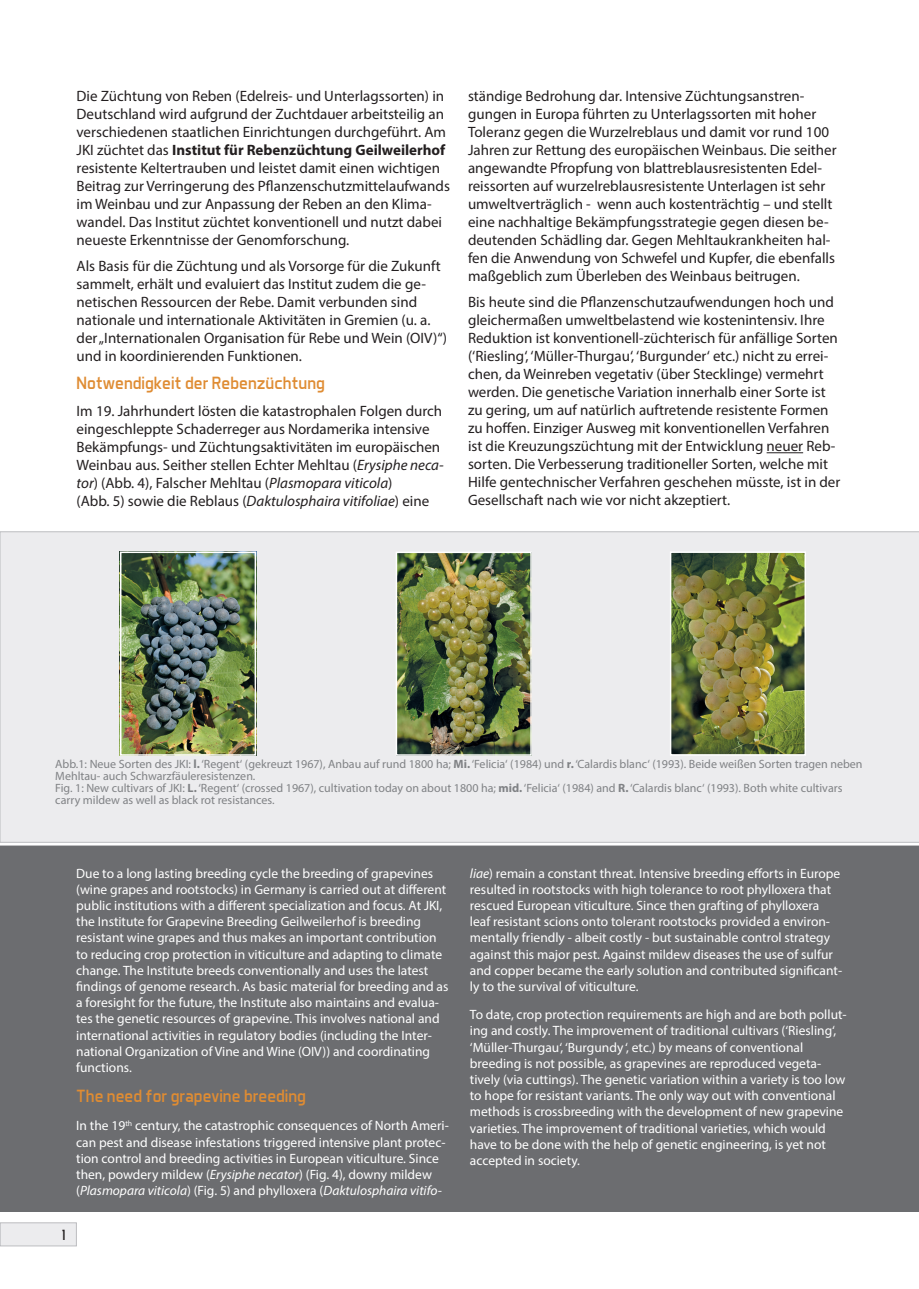
<style>
.page{position:relative;width:919px;height:1289px;background:#fff}
.page>*{position:absolute;margin:0;border:0;box-sizing:border-box;transform-origin:0 0}
.t1{font:18px "Aero Matics";color:#df8c33}
.t2{font:15px/18px "Myriad Pro";color:#231f20}
.t3{font:15px "Aero Matics";color:#231f20}
.t4{font:13.5px/16.2px "Myriad Pro";color:#fff}
.t5{font:12px/12px "Myriad Pro";color:#808285}
.s1{font-weight:700}
.s2{font-style:italic}
</style>
<div class="page">
<div style="left:0;top:1222px;width:77px;height:23px;background:#ececee;border:1px solid #bcbdc0"></div>
<div style="left:0;top:837px;width:918px;height:374px;background:#6c6d70"></div>
<svg style="left:0;top:842px;width:918px;height:3px;fill:#fff"></svg>
<div style="left:0;top:531px;width:918px;height:311px;background:#ececee"></div>
<hr style="left:766px;top:452px;width:37px;height:1px;background:#231f20">
<img style="left:123px;top:554px;width:130px;height:198px">
<div style="left:120px;top:551px;width:136px;height:204px;border:2px solid #fff"></div>
<img style="left:398px;top:554px;width:130px;height:198px">
<div style="left:395px;top:551px;width:136px;height:204px;border:2px solid #fff"></div>
<img style="left:672px;top:554px;width:131px;height:198px">
<div style="left:669px;top:551px;width:137px;height:204px;border:2px solid #fff"></div>
<p class="t2" style="left:77px;top:86px;width:375px">Die Züchtung von Reben (Edelreis- und Unterlagssorten) in Deutschland wird aufgrund der Zuchtdauer arbeitsteilig an verschiedenen staatlichen Einrichtungen durchgeführt. Am JKI züchtet das <span class="s1">Institut für Rebenzüchtung Geilweilerhof </span>resistente Keltertrauben und leistet damit einen wichtigen Beitrag zur Verringerung des Pflanzenschutzmittelaufwands im Weinbau und zur Anpassung der Reben an den Klima&shy;wandel. Das Institut züchtet konventionell und nutzt dabei neueste Erkenntnisse der Genomforschung.</p>
<p class="t2" style="left:77px;top:257px;width:372px">Als Basis für die Züchtung und als Vorsorge für die Zukunft sammelt, erhält und evaluiert das Institut zudem die ge&shy;netischen Ressourcen der Rebe. Damit verbunden sind nationale und internationale Aktivitäten in Gremien (u. a. der „Internationalen Organisation für Rebe und Wein (OIV)“) und in koordinierenden Funktionen.</p>
<p class="t1" style="left:77px;top:372px;width:250px">Notwendigkeit der Rebenzüchtung</p>
<p class="t2" style="left:77px;top:401px;width:368px">Im 19. Jahrhundert lösten die katastrophalen Folgen durch eingeschleppte Schaderreger aus Nordamerika intensive Bekämpfungs- und Züchtungsaktivitäten im europäischen Weinbau aus. Seither stellen Echter Mehltau (<span class="s2">Erysiphe neca&shy;tor</span>) (Abb. 4), Falscher Mehltau (<span class="s2">Plasmopara viticola</span>)<br>(Abb. 5) sowie die Reblaus (<span class="s2">Daktulosphaira vitifoliae</span>) eine</p>
<p class="t2" style="left:468px;top:86px;width:370px">ständige Bedrohung dar. Intensive Züchtungsanstren&shy;gungen in Europa führten zu Unterlagssorten mit hoher Toleranz gegen die Wurzelreblaus und damit vor rund 100<br>Jahren zur Rettung des europäischen Weinbaus. Die seither angewandte Pfropfung von blattreblausresistenten Edel&shy;reissorten auf wurzelreblausresistente Unterlagen ist sehr umweltverträglich - wenn auch kostenträchtig – und stellt eine nachhaltige Bekämpfungsstrategie gegen diesen be&shy;deutenden Schädling dar. Gegen Mehltaukrankheiten hal&shy;fen die Anwendung von Schwefel und Kupfer, die ebenfalls maßgeblich zum Überleben des Weinbaus beitrugen.</p>
<p class="t2" style="left:468px;top:293px;width:374px">Bis heute sind die Pflanzenschutzaufwendungen hoch und gleichermaßen umweltbelastend wie kostenintensiv. Ihre Reduktion ist konventionell-züchterisch für anfällige Sorten (‘Riesling‘, ‘Müller-Thurgau‘, ‘Burgunder‘ etc.) nicht zu errei&shy;chen, da Weinreben vegetativ (über Stecklinge) vermehrt werden. Die genetische Variation innerhalb einer Sorte ist zu gering, um auf natürlich auftretende resistente Formen zu hoffen. Einziger Ausweg mit konventionellen Verfahren ist die Kreuzungszüchtung mit der Entwicklung neuer Reb&shy;sorten. Die Verbesserung traditioneller Sorten, welche mit Hilfe gentechnischer Verfahren geschehen müsste, ist in der Gesellschaft nach wie vor nicht akzeptiert.</p>
<p class="t5" style="left:55px;top:757px;width:808px">Abb.1: Neue Sorten des JKI: <span class="s1">l.</span> ‘Regent‘ (gekreuzt 1967), Anbau auf rund 1800 ha; <span class="s1">Mi.</span> ‘Felicia‘ (1984) und <span class="s1">r.</span> ‘Calardis blanc‘ (1993). Beide weißen Sorten tragen neben Mehltau- auch Schwarzfäuleresistenzen.<br>Fig. 1: New cultivars of JKI: <span class="s1">L.</span> ‘Regent‘ (crossed 1967), cultivation today on about 1800 ha; <span class="s1">mid.</span> ‘Felicia‘ (1984) and <span class="s1">R.</span> ‘Calardis blanc‘ (1993). Both white cultivars carry mildew as well as black rot resistances.</p>
<p class="t4" style="left:76px;top:864px;width:374px">Due to a long lasting breeding cycle the breeding of grapevines (wine grapes and rootstocks) in Germany is carried out at different public institutions with a different specialization and focus. At JKI, the Institute for Grapevine Breeding Geilweilerhof is breeding resistant wine grapes and thus makes an important contribution to reducing crop protection in viticulture and adapting to climate change. The Institute breeds conventionally and uses the latest findings of genome research. As basic material for breeding and as a foresight for the future, the Institute also maintains and evalua&shy;tes the genetic resources of grapevine. This involves national and international activities in regulatory bodies (including the Inter&shy;national Organization of Vine and Wine (OIV)) and coordinating functions.</p>
<p class="t1" style="left:76px;top:1085px;width:231px">The need for grapevine breeding</p>
<p class="t4" style="left:76px;top:1117px;width:374px">In the 19<sup>th</sup> century, the catastrophic consequences of North Ameri&shy;can pest and disease infestations triggered intensive plant protec&shy;tion control and breeding activities in European viticulture. Since then, powdery mildew (<span class="s2">Erysiphe necator</span>) (Fig. 4), downy mildew (<span class="s2">Plasmopara viticola</span>) (Fig. 5) and phylloxera (<span class="s2">Daktulosphaira vitifo-</span></p>
<p class="t3" style="left:62px;top:1225px;width:5px">1</p>
<p class="t4" style="left:470px;top:864px;width:374px"><span class="s2">liae</span>) remain a constant threat. Intensive breeding efforts in Europe resulted in rootstocks with high tolerance to root phylloxera that rescued European viticulture. Since then grafting of phylloxera leaf resistant scions onto tolerant rootstocks provided a environ&shy;mentally friendly - albeit costly - but sustainable control strategy against this major pest. Against mildew diseases the use of sulfur and copper became the early solution and contributed significant&shy;ly to the survival of viticulture.</p>
<p class="t4" style="left:470px;top:1006px;width:378px">To date, crop protection requirements are high and are both pollut&shy;ing and costly. The improvement of traditional cultivars (‘Riesling‘, ‘Müller-Thurgau‘, ‘Burgundy ‘, etc.) by means of conventional breeding is not possible, as grapevines are reproduced vegeta&shy;tively (via cuttings). The genetic variation within a variety is too low to hope for resistant variants. The only way out with conventional methods is crossbreeding with the development of new grapevine varieties. The improvement of traditional varieties, which would have to be done with the help of genetic engineering, is yet not accepted in society.</p>
</div>
